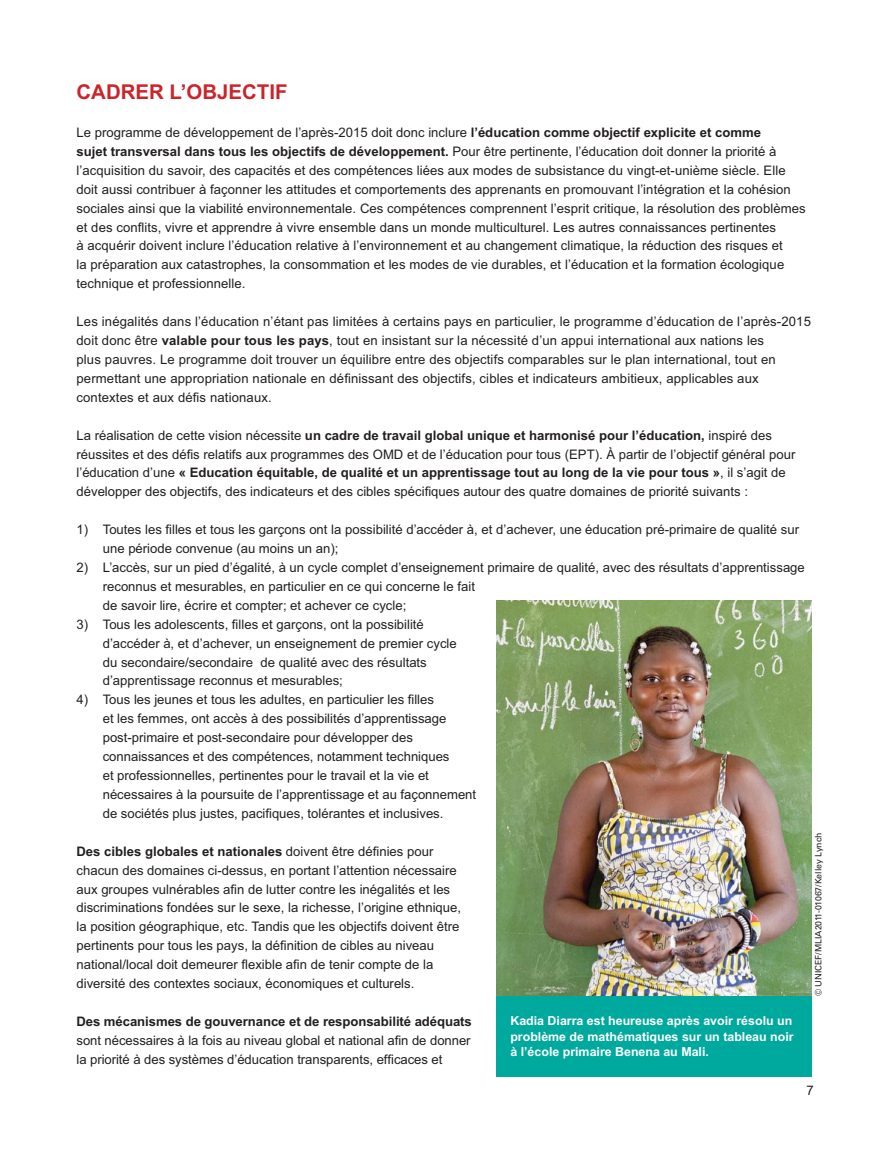
<style>
.page{position:relative;width:891px;height:1157px;background:#fff}
.page>*{position:absolute;margin:0;border:0;box-sizing:border-box;transform-origin:0 0}
.t1{font:700 20.4px "Arial";color:#c9252b}
.t2{font:13.2px/18.9px "Arial";color:#231f20}
.t3{font:700 13.2px "Arial";letter-spacing:-.005em;color:#231f20}
.t4{font:700 12.45px/15.3px "Arial";color:#fff;text-align:justify}
.t5{font:8.7px "Univers LT Std";color:#231f20}
.s1{font-weight:700}
</style>
<div class="page">
<img style="left:496px;top:600px;width:316px;height:412px">
<div style="left:496px;top:995px;width:315px;height:81px;background:#00a99d"></div>
<h1 class="t1" style="left:76px;top:85px;width:212px">CADRER L’OBJECTIF</h1>
<p class="t2" style="left:76px;top:124px;width:730px">Le programme de développement de l’après-2015 doit donc inclure <span class="s1">l’éducation comme objectif explicite et comme<br>sujet transversal dans tous les objectifs de développement.</span> Pour être pertinente, l’éducation doit donner la priorité à l’acquisition du savoir, des capacités et des compétences liées aux modes de subsistance du vingt-et-unième siècle. Elle doit aussi contribuer à façonner les attitudes et comportements des apprenants en promouvant l’intégration et la cohésion sociales ainsi que la viabilité environnementale. Ces compétences comprennent l’esprit critique, la résolution des problèmes et des conflits, vivre et apprendre à vivre ensemble dans un monde multiculturel. Les autres connaissances pertinentes<br>à acquérir doivent inclure l’éducation relative à l’environnement et au changement climatique, la réduction des risques et<br>la préparation aux catastrophes, la consommation et les modes de vie durables, et l’éducation et la formation écologique technique et professionnelle.</p>
<p class="t2" style="left:76px;top:313px;width:736px">Les inégalités dans l’éducation n’étant pas limitées à certains pays en particulier, le programme d’éducation de l’après-2015 doit donc être <span class="s1">valable pour tous les pays</span>, tout en insistant sur la nécessité d’un appui international aux nations les<br>plus pauvres. Le programme doit trouver un équilibre entre des objectifs comparables sur le plan international, tout en permettant une appropriation nationale en définissant des objectifs, cibles et indicateurs ambitieux, applicables aux contextes et aux défis nationaux.</p>
<p class="t2" style="left:76px;top:427px;width:720px">La réalisation de cette vision nécessite <span class="s1">un cadre de travail global unique et harmonisé pour l’éducation,</span> inspiré des réussites et des défis relatifs aux programmes des OMD et de l’éducation pour tous (EPT). À partir de l’objectif général pour l’éducation d’une <span class="s1">« Education équitable, de qualité et un apprentissage tout au long de la vie pour tous »</span>, il s’agit de développer des objectifs, des indicateurs et des cibles spécifiques autour des quatre domaines de priorité suivants :</p>
<p class="t2" style="left:103px;top:521px;width:698px;text-indent:-26px">1) Toutes les filles et tous les garçons ont la possibilité d’accéder à, et d’achever, une éducation pré-primaire de qualité sur une période convenue (au moins un an);</p>
<p class="t2" style="left:103px;top:559px;width:703px;text-indent:-26px">2) L’accès, sur un pied d’égalité, à un cycle complet d’enseignement primaire de qualité, avec des résultats d’apprentissage reconnus et mesurables, en particulier en ce qui concerne le fait<br>de savoir lire, écrire et compter; et achever ce cycle;</p>
<p class="t2" style="left:103px;top:616px;width:355px;text-indent:-26px">3) Tous les adolescents, filles et garçons, ont la possibilité d’accéder à, et d’achever, un enseignement de premier cycle du secondaire/secondaire de qualité avec des résultats d’apprentissage reconnus et mesurables;</p>
<p class="t2" style="left:103px;top:691px;width:375px;text-indent:-26px">4) Tous les jeunes et tous les adultes, en particulier les filles<br>et les femmes, ont accès à des possibilités d’apprentissage post-primaire et post-secondaire pour développer des connaissances et des compétences, notamment techniques<br>et professionnelles, pertinentes pour le travail et la vie et nécessaires à la poursuite de l’apprentissage et au façonnement de sociétés plus justes, pacifiques, tolérantes et inclusives.</p>
<p class="t2" style="left:76px;top:842px;width:386px"><span class="s1">Des cibles globales et nationales</span> doivent être définies pour chacun des domaines ci-dessus, en portant l’attention nécessaire aux groupes vulnérables afin de lutter contre les inégalités et les discriminations fondées sur le sexe, la richesse, l’origine ethnique, la position géographique, etc. Tandis que les objectifs doivent être pertinents pour tous les pays, la définition de cibles au niveau national/local doit demeurer flexible afin de tenir compte de la diversité des contextes sociaux, économiques et culturels.</p>
<p class="t3" style="left:76px;top:1016px;width:397px">Des mécanismes de gouvernance et de responsabilité adéquats</p>
<p class="t2" style="left:76px;top:1031px;width:395px">sont nécessaires à la fois au niveau global et national afin de donner la priorité à des systèmes d’éducation transparents, efficaces et</p>
<p class="t5" style="left:813px;top:996px;width:165px;rotate:-90deg">© UNICEF/MLIA2011-01067/Kelley Lynch</p>
<p class="t4" style="left:510px;top:1014px;width:285px">Kadia Diarra est heureuse après avoir résolu un problème de mathématiques sur un tableau noir à l’école primaire Benena au Mali.</p>
<p class="t2" style="left:806px;top:1081px;width:9px">7</p>
</div>
